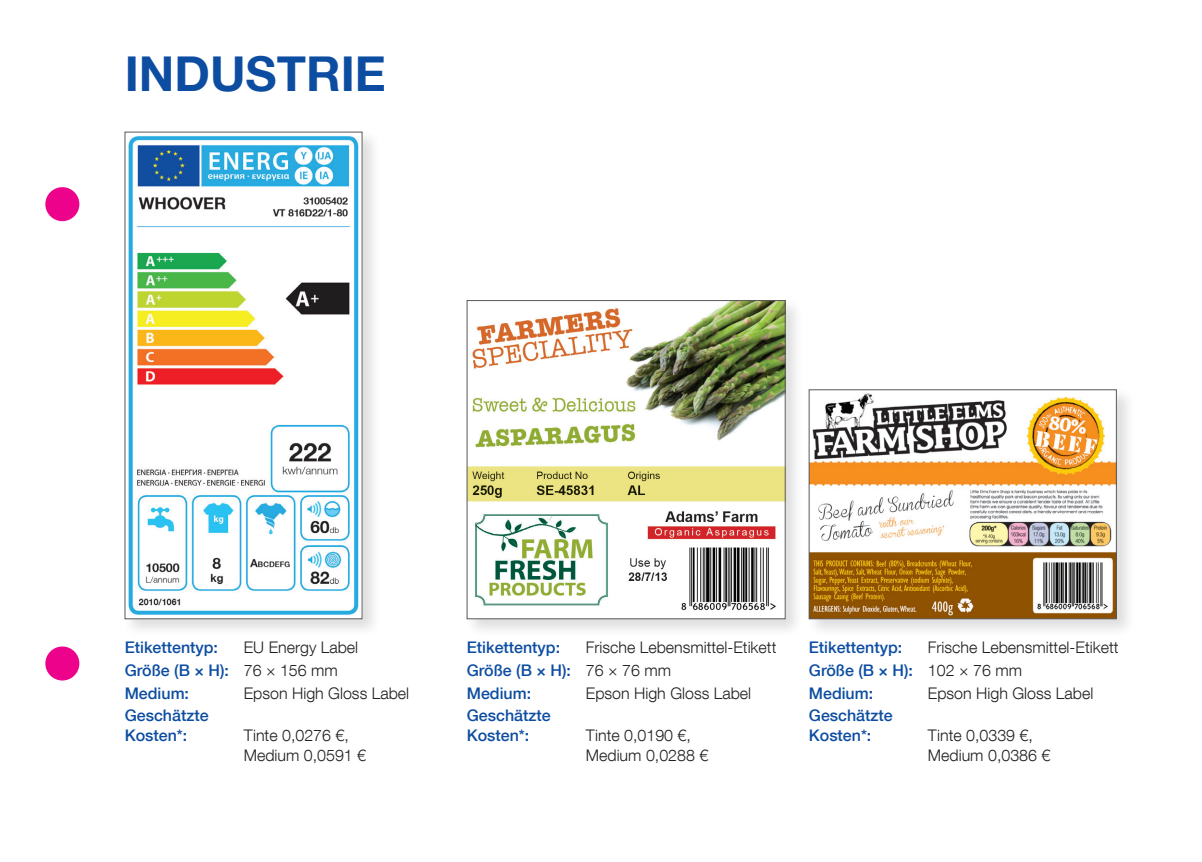
<style>
.page{position:relative;width:1202px;height:862px;background:#fff}
.page>*{position:absolute;margin:0;border:0;box-sizing:border-box;transform-origin:0 0}
.t1{font:700 48px "Helvetica Neue LT Com";color:#0d4da1}
.t2{font:300 16px/20px "Helvetica Neue LT Com";color:#231f20}
.t3{font:500 16px/20px "Helvetica Neue LT Com";color:#0d4da1}
</style>
<div class="page">
<div style="left:122px;top:129px;width:259px;height:509px;background:#231f20;opacity:.15"></div>
<img style="left:127px;top:134px;width:233px;height:483px">
<div style="left:464px;top:297px;width:340px;height:341px;background:#231f20;opacity:.15"></div>
<img style="left:469px;top:302px;width:314px;height:315px">
<div style="left:467px;top:300px;width:318px;height:319px;border:1px solid #57585a"></div>
<div style="left:806px;top:386px;width:330px;height:252px;background:#231f20;opacity:.15"></div>
<img style="left:811px;top:391px;width:304px;height:226px">
<div style="left:809px;top:389px;width:308px;height:230px;border:1px solid #57585a"></div>
<div style="left:45px;top:187px;width:34px;height:34px;background:#ed028c;border-radius:50%"></div>
<div style="left:45px;top:646px;width:34px;height:34px;background:#ed028c;border-radius:50%"></div>
<p class="t1" style="left:125px;top:44px;width:263px">INDUSTRIE</p>
<p class="t3" style="left:125px;top:637px;width:95px">Etikettentyp:</p>
<p class="t2" style="left:244px;top:637px;width:116px">EU Energy Label</p>
<p class="t3" style="left:467px;top:637px;width:95px">Etikettentyp:</p>
<p class="t2" style="left:586px;top:637px;width:192px">Frische Lebensmittel-Etikett</p>
<p class="t3" style="left:809px;top:637px;width:95px">Etikettentyp:</p>
<p class="t2" style="left:928px;top:637px;width:192px">Frische Lebensmittel-Etikett</p>
<p class="t3" style="left:125px;top:660px;width:106px">Größe (B × H):</p>
<p class="t2" style="left:244px;top:660px;width:96px">76 × 156 mm</p>
<p class="t3" style="left:467px;top:660px;width:106px">Größe (B × H):</p>
<p class="t2" style="left:586px;top:660px;width:87px">76 × 76 mm</p>
<p class="t3" style="left:809px;top:660px;width:106px">Größe (B × H):</p>
<p class="t2" style="left:928px;top:660px;width:96px">102 × 76 mm</p>
<p class="t3" style="left:125px;top:683px;width:66px">Medium:</p>
<p class="t2" style="left:244px;top:682px;width:167px">Epson High Gloss Label</p>
<p class="t3" style="left:467px;top:683px;width:66px">Medium:</p>
<p class="t2" style="left:586px;top:682px;width:167px">Epson High Gloss Label</p>
<p class="t3" style="left:809px;top:683px;width:66px">Medium:</p>
<p class="t2" style="left:928px;top:682px;width:167px">Epson High Gloss Label</p>
<p class="t3" style="left:125px;top:705px;width:85px">Geschätzte<br>Kosten*:</p>
<p class="t3" style="left:467px;top:705px;width:85px">Geschätzte<br>Kosten*:</p>
<p class="t3" style="left:809px;top:705px;width:85px">Geschätzte<br>Kosten*:</p>
<p class="t2" style="left:244px;top:725px;width:124px">Tinte 0,0276 €,<br>Medium 0,0591 €</p>
<p class="t2" style="left:586px;top:725px;width:124px">Tinte 0,0190 €,<br>Medium 0,0288 €</p>
<p class="t2" style="left:928px;top:725px;width:124px">Tinte 0,0339 €,<br>Medium 0,0386 €</p>
</div>
